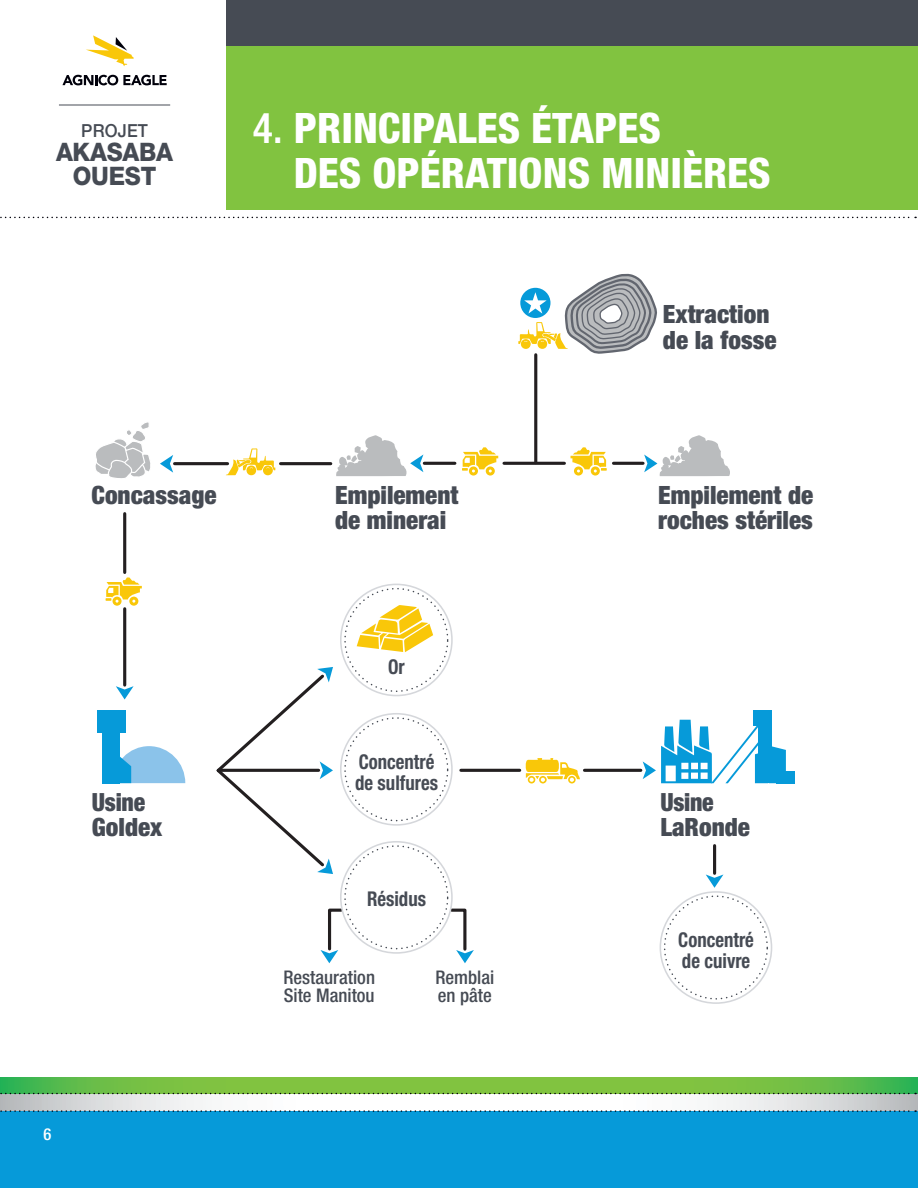
<style>
.page{position:relative;width:918px;height:1188px;background:#fff}
.page>*{position:absolute;margin:0;border:0;box-sizing:border-box;transform-origin:0 0}
.t1{font:800 condensed 42px/45px "Helvetica Neue";color:#fff}
.t2{font:800 25.5px/24px "Helvetica Neue";letter-spacing:-.01em;color:#464b54;text-align:center;scale:.94 1}
.t3{font:900 condensed 25.2px/25px "Helvetica Neue";color:#464b54}
.t4{font:900 condensed 25.05px "Helvetica Neue";letter-spacing:-.01em;color:#464b54;scale:.95 1}
.t5{font:700 condensed 20.4px/20.4px "Helvetica Neue";color:#464b54;scale:.92 1}
.t6{font:500 condensed 18.75px/18.8px "Helvetica Neue";color:#464b54}
.t7{font:500 18px "Helvetica Neue";letter-spacing:.01em;color:#464b54;scale:.94 1}
.t8{font:500 condensed 16.5px "Helvetica Neue";color:#fff}
.s1{font-weight:500}
</style>
<div class="page">
<svg style="left:0;top:1093px;width:918px;height:18px"></svg>
<div style="left:0;top:1111px;width:918px;height:77px;background:#069ad9"></div>
<svg style="left:0;top:1110px;width:916px;height:2px"></svg>
<svg style="left:0;top:1078px;width:918px;height:15px"></svg>
<svg style="left:0;top:1093px;width:916px;height:1px"></svg>
<div style="left:106px;top:0;width:812px;height:47px;background:#464b54"></div>
<div style="left:106px;top:47px;width:812px;height:163px;background:#81c340"></div>
<div style="left:0;top:0;width:226px;height:218px;background:#fff"></div>
<svg style="left:62px;top:75px;width:105px;height:10px"></svg>
<svg style="left:86px;top:35px;width:48px;height:31px"></svg>
<hr style="left:59px;top:105px;width:111px;height:1px;background:#464b54">
<svg style="left:0;top:217px;width:916px;height:1px"></svg>
<hr style="left:123px;top:609px;width:3px;height:76px;background:#231f20">
<hr style="left:123px;top:514px;width:3px;height:58px;background:#231f20">
<div style="left:97px;top:710px;width:28px;height:22px;background:#069ad9"></div>
<div style="left:102px;top:726px;width:18px;height:57px;background:#069ad9"></div>
<svg style="left:120px;top:746px;width:65px;height:37px"></svg>
<div style="left:753px;top:711px;width:19px;height:15px;background:#069ad9"></div>
<div style="left:776px;top:771px;width:18px;height:12px;background:#069ad9"></div>
<hr style="left:534px;top:355px;width:3px;height:108px;background:#231f20">
<hr style="left:424px;top:462px;width:31px;height:3px;background:#231f20">
<hr style="left:504px;top:462px;width:60px;height:3px;background:#231f20">
<hr style="left:614px;top:462px;width:29px;height:3px;background:#231f20">
<hr style="left:175px;top:462px;width:53px;height:3px;background:#231f20">
<hr style="left:281px;top:462px;width:50px;height:3px;background:#231f20">
<svg style="left:95px;top:422px;width:56px;height:56px"></svg>
<svg style="left:462px;top:447px;width:36px;height:29px"></svg>
<svg style="left:571px;top:447px;width:36px;height:29px"></svg>
<svg style="left:106px;top:577px;width:36px;height:29px"></svg>
<hr style="left:585px;top:769px;width:56px;height:3px;background:#231f20">
<hr style="left:461px;top:769px;width:59px;height:3px;background:#231f20">
<svg style="left:216px;top:667px;width:117px;height:207px"></svg>
<svg style="left:160px;top:455px;width:13px;height:18px"></svg>
<svg style="left:116px;top:686px;width:18px;height:13px"></svg>
<svg style="left:525px;top:758px;width:55px;height:26px"></svg>
<svg style="left:226px;top:448px;width:49px;height:27px"></svg>
<div style="left:340px;top:713px;width:113px;height:113px;border:2px solid #d5d7db;border-radius:50%"></div>
<div style="left:344px;top:717px;width:104px;height:104px;border:2px dashed #464b54;border-radius:50%"></div>
<div style="left:340px;top:584px;width:113px;height:112px;border:2px solid #d5d7db;border-radius:50%"></div>
<div style="left:344px;top:588px;width:104px;height:104px;border:2px dashed #464b54;border-radius:50%"></div>
<svg style="left:357px;top:605px;width:76px;height:47px"></svg>
<hr style="left:713px;top:846px;width:3px;height:27px;background:#231f20">
<div style="left:660px;top:891px;width:112px;height:113px;border:2px solid #d5d7db;border-radius:50%"></div>
<div style="left:664px;top:895px;width:104px;height:105px;border:2px dashed #464b54;border-radius:50%"></div>
<svg style="left:706px;top:874px;width:17px;height:14px"></svg>
<svg style="left:321px;top:908px;width:23px;height:55px"></svg>
<svg style="left:449px;top:908px;width:25px;height:55px"></svg>
<div style="left:340px;top:841px;width:113px;height:113px;border:2px solid #d5d7db;border-radius:50%"></div>
<div style="left:344px;top:845px;width:104px;height:104px;border:2px dashed #464b54;border-radius:50%"></div>
<svg style="left:518px;top:273px;width:139px;height:81px"></svg>
<svg style="left:643px;top:720px;width:143px;height:63px"></svg>
<svg style="left:336px;top:435px;width:87px;height:42px"></svg>
<svg style="left:644px;top:435px;width:86px;height:42px"></svg>
<p class="t7" style="left:81px;top:120px;width:72px">PROJET</p>
<p class="t2" style="left:56px;top:140px;width:126px">AKASABA<br>OUEST</p>
<p class="t1" style="left:294px;top:105px;width:478px;text-indent:-41px"><span class="s1">4.</span> PRINCIPALES ÉTAPES<br>DES OPÉRATIONS MINIÈRES</p>
<p class="t3" style="left:663px;top:302px;width:115px">Extraction de la fosse</p>
<p class="t3" style="left:91px;top:482px;width:127px">Concassage</p>
<p class="t4" style="left:92px;top:787px;width:58px">Usine</p>
<p class="t3" style="left:92px;top:814px;width:72px">Goldex</p>
<p class="t8" style="left:44px;top:1124px;width:9px">6</p>
<p class="t3" style="left:335px;top:482px;width:125px">Empilement de minerai</p>
<p class="t5" style="left:388px;top:656px;width:20px">Or</p>
<p class="t5" style="left:355px;top:751px;width:92px">Concentré de sulfures</p>
<p class="t5" style="left:367px;top:888px;width:66px">Résidus</p>
<p class="t6" style="left:283px;top:967px;width:93px">Restauration<br>Site Manitou</p>
<p class="t6" style="left:435px;top:967px;width:60px">Remblai en pâte</p>
<p class="t3" style="left:658px;top:482px;width:157px">Empilement de roches stériles</p>
<p class="t4" style="left:660px;top:787px;width:58px">Usine</p>
<p class="t3" style="left:660px;top:814px;width:91px">LaRonde</p>
<p class="t5" style="left:678px;top:930px;width:84px">Concentré de cuivre</p>
</div>
